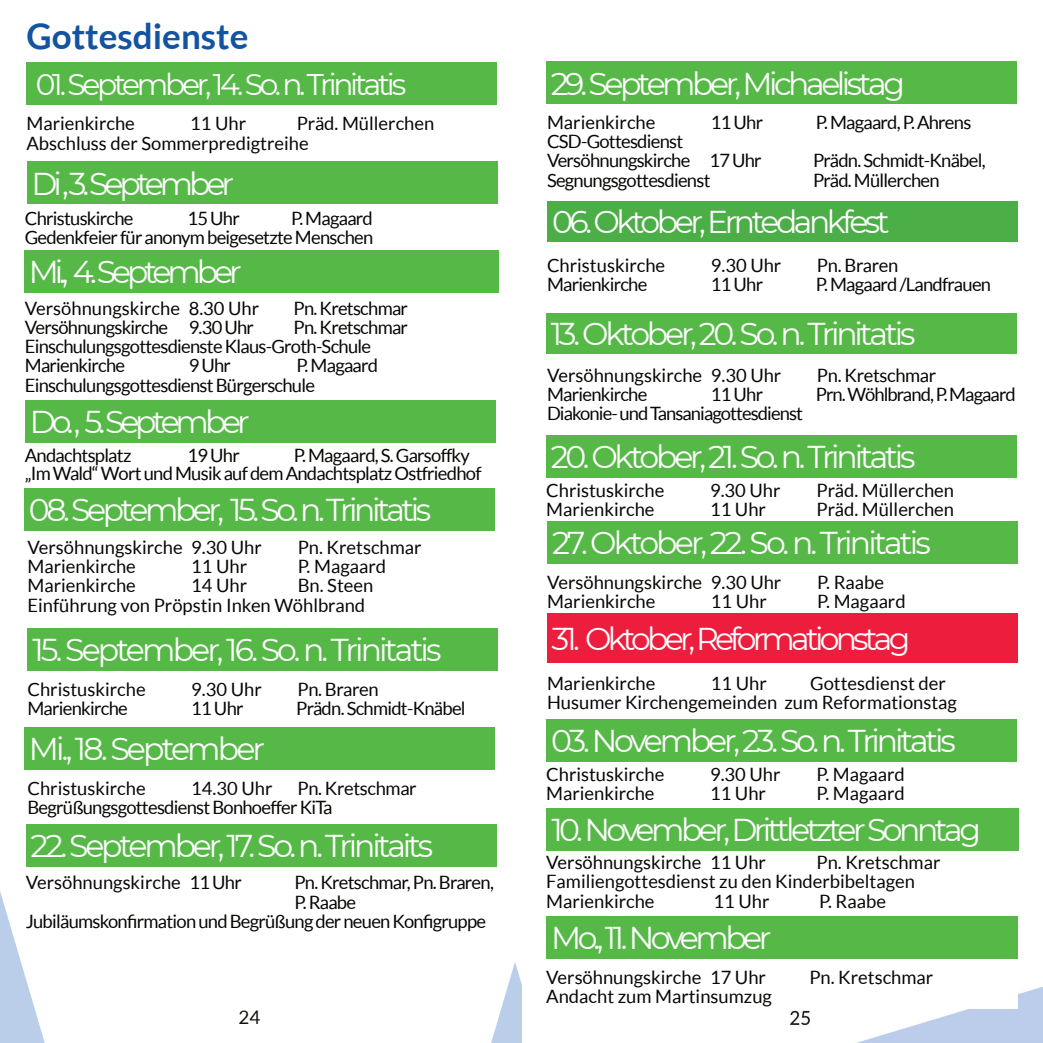
<style>
.page{position:relative;width:1043px;height:1043px;background:#fff}
.page>*{position:absolute;margin:0;border:0;box-sizing:border-box;transform-origin:0 0}
.t1{font:700 35px "Lato";color:#1353a0}
.t2{font:31.5px "Montserrat";letter-spacing:-.11em;color:#fff}
.t3{font:31.5px "Montserrat";letter-spacing:-.09em;color:#fff}
.t4{font:31.5px "Montserrat";letter-spacing:-.13em;color:#fff}
.t5{font:29.75px "Montserrat";letter-spacing:-.11em;color:#fff}
.t6{font:18.72px "Lato";color:#14120d}
.t7{font:18.38px "Lato";color:#080704}
.t8{font:18.38px "Lato";letter-spacing:-.04em;color:#080704}
.t9{font:18.38px "Lato";letter-spacing:-.02em;color:#080704}
.t10{font:18.38px "Lato";letter-spacing:-.05em;color:#080704}
</style>
<div class="page">
<div style="left:27px;top:627px;width:471px;height:43px;background:#56b947"></div>
<div style="left:24px;top:727px;width:470px;height:42px;background:#56b947"></div>
<div style="left:545px;top:62px;width:471px;height:42px;background:#56b947"></div>
<div style="left:26px;top:823px;width:470px;height:43px;background:#56b947"></div>
<div style="left:24px;top:488px;width:470px;height:42px;background:#56b947"></div>
<div style="left:25px;top:400px;width:470px;height:42px;background:#56b947"></div>
<div style="left:27px;top:161px;width:470px;height:43px;background:#56b947"></div>
<div style="left:24px;top:250px;width:474px;height:43px;background:#56b947"></div>
<svg style="left:0;top:823px;width:63px;height:219px"></svg>
<svg style="left:491px;top:962px;width:30px;height:80px"></svg>
<img style="left:790px;top:987px;width:252px;height:55px">
<div style="left:26px;top:62px;width:471px;height:43px;background:#56b947"></div>
<div style="left:546px;top:969px;width:471px;height:39px;background:#fff"></div>
<div style="left:547px;top:521px;width:470px;height:42px;background:#56b947"></div>
<div style="left:546px;top:719px;width:470px;height:42px;background:#56b947"></div>
<div style="left:546px;top:612px;width:471px;height:50px;background:#ed1d3e"></div>
<div style="left:546px;top:808px;width:472px;height:42px;background:#56b947"></div>
<div style="left:546px;top:915px;width:471px;height:42px;background:#56b947"></div>
<div style="left:545px;top:313px;width:471px;height:40px;background:#56b947"></div>
<div style="left:547px;top:201px;width:470px;height:40px;background:#4cae47"></div>
<div style="left:545px;top:435px;width:471px;height:43px;background:#56b947"></div>
<p class="t1" style="left:26px;top:21px;width:223px">Gottesdienste</p>
<p class="t5" style="left:36px;top:66px;width:372px">01.September,14.So.n.Trinitatis</p>
<p class="t7" style="left:26px;top:115px;width:110px">Marienkirche</p>
<p class="t9" style="left:190px;top:115px;width:57px">11 Uhr</p>
<p class="t7" style="left:296px;top:115px;width:139px">Präd. Müllerchen</p>
<p class="t7" style="left:26px;top:135px;width:283px">Abschluss der Sommerpredigtreihe</p>
<p class="t4" style="left:32px;top:164px;width:204px">Di,3.September</p>
<p class="t8" style="left:25px;top:210px;width:110px">Christuskirche</p>
<p class="t9" style="left:187px;top:210px;width:54px">15 Uhr</p>
<p class="t8" style="left:291px;top:210px;width:83px">P. Magaard</p>
<p class="t8" style="left:25px;top:229px;width:350px">Gedenkfeier für anonym beigesetzte Menschen</p>
<p class="t4" style="left:29px;top:253px;width:214px">Mi., 4.September</p>
<p class="t7" style="left:25px;top:299px;width:236px">Versöhnungskirche 8.30 Uhr</p>
<p class="t8" style="left:293px;top:299px;width:116px">Pn. Kretschmar</p>
<p class="t8" style="left:25px;top:319px;width:231px">Versöhnungskirche 9.30 Uhr</p>
<p class="t8" style="left:293px;top:319px;width:116px">Pn. Kretschmar</p>
<p class="t8" style="left:25px;top:338px;width:347px">Einschulungsgottesdienste Klaus-Groth-Schule</p>
<p class="t8" style="left:25px;top:357px;width:102px">Marienkirche</p>
<p class="t9" style="left:189px;top:357px;width:44px">9 Uhr</p>
<p class="t8" style="left:296px;top:357px;width:83px">P. Magaard</p>
<p class="t8" style="left:25px;top:376px;width:291px">Einschulungsgottesdienst Bürgerschule</p>
<p class="t4" style="left:30px;top:402px;width:221px">Do., 5.September</p>
<p class="t8" style="left:25px;top:446px;width:108px">Andachtsplatz</p>
<p class="t9" style="left:187px;top:446px;width:54px">19 Uhr</p>
<p class="t8" style="left:294px;top:446px;width:177px">P. Magaard, S. Garsoffky</p>
<p class="t8" style="left:25px;top:465px;width:458px">„Im Wald“ Wort und Musik auf dem Andachtsplatz Ostfriedhof</p>
<p class="t2" style="left:29px;top:490px;width:404px">08.September, 15.So.n.Trinitatis</p>
<p class="t7" style="left:27px;top:539px;width:236px">Versöhnungskirche 9.30 Uhr</p>
<p class="t7" style="left:297px;top:539px;width:125px">Pn. Kretschmar</p>
<p class="t7" style="left:27px;top:558px;width:110px">Marienkirche</p>
<p class="t9" style="left:191px;top:558px;width:57px">11 Uhr</p>
<p class="t7" style="left:297px;top:558px;width:90px">P. Magaard</p>
<p class="t7" style="left:27px;top:577px;width:110px">Marienkirche</p>
<p class="t9" style="left:191px;top:577px;width:57px">14 Uhr</p>
<p class="t9" style="left:297px;top:577px;width:77px">Bn. Steen</p>
<p class="t7" style="left:27px;top:596px;width:339px">Einführung von Pröpstin Inken Wöhlbrand</p>
<p class="t3" style="left:32px;top:630px;width:410px">15. September, 16. So. n. Trinitatis</p>
<p class="t7" style="left:27px;top:681px;width:120px">Christuskirche</p>
<p class="t9" style="left:191px;top:681px;width:72px">9.30 Uhr</p>
<p class="t9" style="left:297px;top:681px;width:83px">Pn. Braren</p>
<p class="t8" style="left:27px;top:700px;width:102px">Marienkirche</p>
<p class="t9" style="left:191px;top:700px;width:54px">11 Uhr</p>
<p class="t8" style="left:296px;top:700px;width:171px">Prädn. Schmidt-Knäbel</p>
<p class="t3" style="left:29px;top:729px;width:238px">Mi., 18. September</p>
<p class="t7" style="left:27px;top:779px;width:120px">Christuskirche</p>
<p class="t9" style="left:191px;top:779px;width:83px">14.30 Uhr</p>
<p class="t9" style="left:297px;top:779px;width:121px">Pn. Kretschmar</p>
<p class="t8" style="left:27px;top:798px;width:306px">Begrüßungsgottesdienst Bonhoeffer KiTa</p>
<p class="t2" style="left:31px;top:826px;width:404px">22. September, 17. So. n. Trinitaits</p>
<p class="t7" style="left:26px;top:874px;width:217px">Versöhnungskirche 11 Uhr</p>
<p class="t8" style="left:294px;top:874px;width:201px">Pn. Kretschmar, Pn. Braren,</p>
<p class="t9" style="left:294px;top:893px;width:63px">P. Raabe</p>
<p class="t8" style="left:26px;top:912px;width:461px">Jubiläumskonfirmation und Begrüßung der neuen Konfigruppe</p>
<p class="t6" style="left:238px;top:1007px;width:23px">24</p>
<p class="t2" style="left:550px;top:64px;width:356px">29.September,Michaelistag</p>
<p class="t7" style="left:547px;top:114px;width:110px">Marienkirche</p>
<p class="t9" style="left:710px;top:114px;width:54px">11 Uhr</p>
<p class="t8" style="left:815px;top:114px;width:157px">P. Magaard, P. Ahrens</p>
<p class="t8" style="left:547px;top:133px;width:138px">CSD-Gottesdienst</p>
<p class="t8" style="left:547px;top:152px;width:216px">Versöhnungskirche 17 Uhr</p>
<p class="t8" style="left:812px;top:152px;width:174px">Prädn. Schmidt-Knäbel,</p>
<p class="t8" style="left:547px;top:172px;width:165px">Segnungsgottesdienst</p>
<p class="t8" style="left:812px;top:172px;width:128px">Präd. Müllerchen</p>
<p class="t2" style="left:551px;top:202px;width:339px">06.Oktober,Erntedankfest</p>
<p class="t7" style="left:547px;top:257px;width:120px">Christuskirche</p>
<p class="t9" style="left:710px;top:257px;width:72px">9.30 Uhr</p>
<p class="t9" style="left:816px;top:257px;width:83px">Pn. Braren</p>
<p class="t8" style="left:547px;top:276px;width:102px">Marienkirche</p>
<p class="t9" style="left:710px;top:276px;width:54px">11 Uhr</p>
<p class="t8" style="left:815px;top:276px;width:177px">P. Magaard /Landfrauen</p>
<p class="t2" style="left:550px;top:314px;width:366px">13. Oktober, 20. So. n. Trinitatis</p>
<p class="t7" style="left:547px;top:366px;width:236px">Versöhnungskirche 9.30 Uhr</p>
<p class="t9" style="left:816px;top:366px;width:121px">Pn. Kretschmar</p>
<p class="t8" style="left:547px;top:386px;width:102px">Marienkirche</p>
<p class="t9" style="left:710px;top:386px;width:54px">11 Uhr</p>
<p class="t10" style="left:815px;top:386px;width:201px">Prn. Wöhlbrand, P. Magaard</p>
<p class="t10" style="left:547px;top:405px;width:257px">Diakonie- und Tansaniagottesdienst</p>
<p class="t2" style="left:550px;top:437px;width:366px">20. Oktober, 21. So. n. Trinitatis</p>
<p class="t7" style="left:546px;top:482px;width:120px">Christuskirche</p>
<p class="t9" style="left:709px;top:482px;width:72px">9.30 Uhr</p>
<p class="t7" style="left:816px;top:482px;width:139px">Präd. Müllerchen</p>
<p class="t7" style="left:546px;top:501px;width:110px">Marienkirche</p>
<p class="t9" style="left:709px;top:501px;width:57px">11 Uhr</p>
<p class="t7" style="left:816px;top:501px;width:139px">Präd. Müllerchen</p>
<p class="t3" style="left:551px;top:523px;width:380px">27. Oktober, 22. So. n. Trinitatis</p>
<p class="t7" style="left:547px;top:573px;width:236px">Versöhnungskirche 9.30 Uhr</p>
<p class="t9" style="left:817px;top:573px;width:68px">P. Raabe</p>
<p class="t7" style="left:547px;top:593px;width:110px">Marienkirche</p>
<p class="t9" style="left:710px;top:593px;width:57px">11 Uhr</p>
<p class="t7" style="left:817px;top:593px;width:90px">P. Magaard</p>
<p class="t2" style="left:551px;top:619px;width:360px">31. Oktober,Reformationstag</p>
<p class="t7" style="left:547px;top:674px;width:110px">Marienkirche</p>
<p class="t9" style="left:710px;top:674px;width:57px">11 Uhr</p>
<p class="t7" style="left:809px;top:674px;width:137px">Gottesdienst der</p>
<p class="t7" style="left:547px;top:694px;width:411px">Husumer Kirchengemeinden zum Reformationstag</p>
<p class="t2" style="left:551px;top:721px;width:406px">03. November, 23. So. n. Trinitatis</p>
<p class="t7" style="left:546px;top:765px;width:120px">Christuskirche</p>
<p class="t9" style="left:709px;top:765px;width:72px">9.30 Uhr</p>
<p class="t7" style="left:816px;top:765px;width:90px">P. Magaard</p>
<p class="t7" style="left:546px;top:785px;width:110px">Marienkirche</p>
<p class="t9" style="left:709px;top:785px;width:57px">11 Uhr</p>
<p class="t7" style="left:816px;top:785px;width:90px">P. Magaard</p>
<p class="t2" style="left:551px;top:810px;width:431px">10.November,Drittletzter Sonntag</p>
<p class="t7" style="left:546px;top:854px;width:221px">Versöhnungskirche 11 Uhr</p>
<p class="t7" style="left:816px;top:854px;width:125px">Pn. Kretschmar</p>
<p class="t7" style="left:546px;top:873px;width:370px">Familiengottesdienst zu den Kinderbibeltagen</p>
<p class="t7" style="left:546px;top:892px;width:110px">Marienkirche</p>
<p class="t9" style="left:713px;top:892px;width:57px">11 Uhr</p>
<p class="t9" style="left:818px;top:892px;width:68px">P. Raabe</p>
<p class="t2" style="left:551px;top:917px;width:222px">Mo.,11.November</p>
<p class="t7" style="left:546px;top:968px;width:221px">Versöhnungskirche 17 Uhr</p>
<p class="t7" style="left:809px;top:968px;width:125px">Pn. Kretschmar</p>
<p class="t7" style="left:546px;top:987px;width:227px">Andacht zum Martinsumzug</p>
</div>
